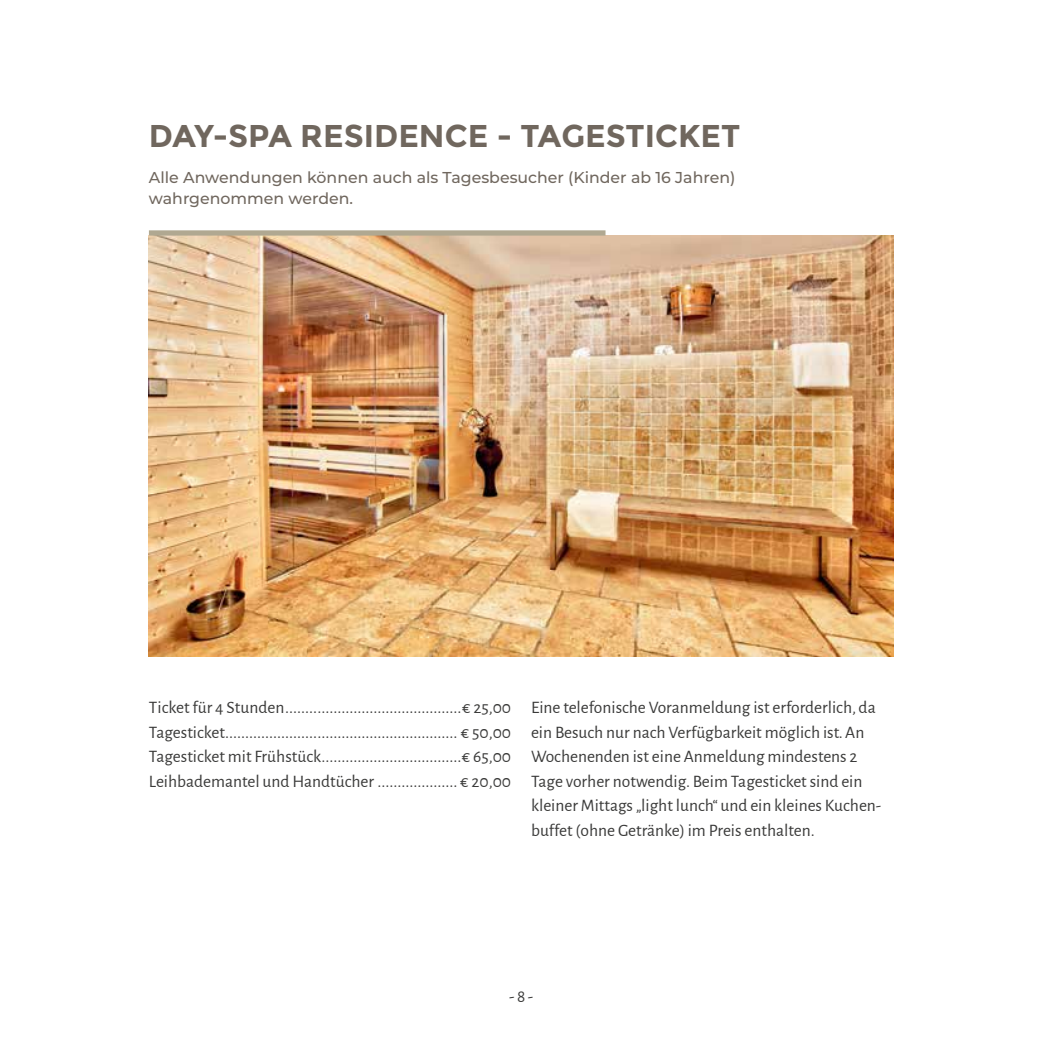
<style>
.page{position:relative;width:1042px;height:1042px;background:#fff}
.page>*{position:absolute;margin:0;border:0;box-sizing:border-box;transform-origin:0 0}
.t1{font:700 31.5px "Montserrat";color:#70675e}
.t2{font:17.5px/24.5px "Alegreya Sans";color:#3a3a39;text-align:justify}
.t3{font:500 15.75px/21px "Montserrat";color:#70675e}
</style>
<div class="page">
<img style="left:149px;top:235px;width:744px;height:421px">
<div style="left:149px;top:230px;width:456px;height:6px;background:#b0a891"></div>
<h1 class="t1" style="left:149px;top:117px;width:593px">DAY-SPA RESIDENCE - TAGESTICKET</h1>
<p class="t3" style="left:149px;top:166px;width:588px">Alle Anwendungen können auch als Tagesbesucher (Kinder ab 16 Jahren) wahrgenommen werden.</p>
<p class="t2" style="left:149px;top:695px;width:364px">Ticket für 4 Stunden............................................€ 25,00<br>Tagesticket.......................................................... € 50,00<br>Tagesticket mit Frühstück...................................€ 65,00<br>Leihbademantel und Handtücher .................... € 20,00</p>
<p class="t2" style="left:531px;top:695px;width:352px;text-align:left">Eine telefonische Voranmeldung ist erforderlich, da ein Besuch nur nach Verfügbarkeit möglich ist. An Wochenenden ist eine Anmeldung mindestens 2<br>Tage vorher notwendig. Beim Tagesticket sind ein kleiner Mittags „light lunch“ und ein kleines Kuchen&shy;buffet (ohne Getränke) im Preis enthalten.</p>
<p class="t2" style="left:509px;top:983px;width:26px">- 8 -</p>
</div>
